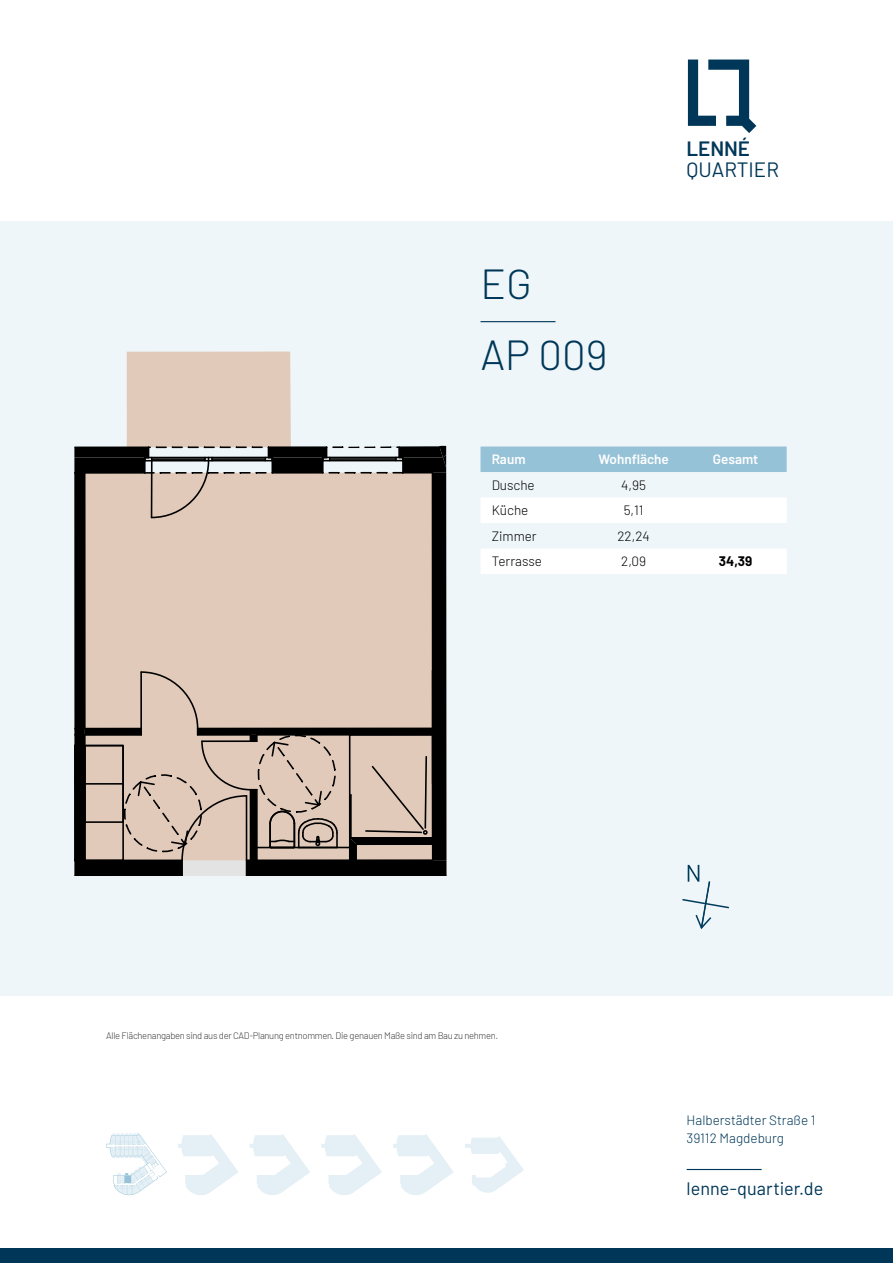
<style>
.page{position:relative;width:893px;height:1263px;background:#fff}
.page>*{position:absolute;margin:0;border:0;box-sizing:border-box;transform-origin:0 0}
.t1{font:300 42px "Barlow";color:#003758}
.t2{font:20.7px "Barlow";color:#003758}
.t3{font:600 20.7px "Barlow";letter-spacing:-.01em;color:#003758}
.t4{font:18px "Barlow";color:#003758}
.t5{font:300 13.5px "Barlow";color:#000}
.t6{font:300 13.5px/18px "Barlow";color:#003758}
.t7{font:600 13.5px "Barlow";color:#fff}
.t8{font:700 13.5px "Barlow";color:#000}
.t9{font:300 9.45px "Barlow";letter-spacing:-.03em;color:#3c3c3b}
</style>
<div class="page">
<svg style="left:688px;top:60px;width:68px;height:73px"></svg>
<div style="left:0;top:1248px;width:893px;height:15px;background:#003758"></div>
<hr style="left:687px;top:1169px;width:75px;height:1px;background:#003758">
<svg style="left:178px;top:1134px;width:60px;height:61px"></svg>
<svg style="left:250px;top:1134px;width:60px;height:61px"></svg>
<svg style="left:321px;top:1134px;width:61px;height:61px"></svg>
<svg style="left:393px;top:1134px;width:60px;height:61px"></svg>
<svg style="left:465px;top:1136px;width:59px;height:57px"></svg>
<div style="left:0;top:221px;width:893px;height:775px;background:#eff6f9"></div>
<svg style="left:106px;top:1132px;width:61px;height:63px"></svg>
<hr style="left:480px;top:321px;width:75px;height:1px;background:#003758">
<div style="left:480px;top:446px;width:307px;height:26px;background:#96c2d7"></div>
<svg style="left:481px;top:498px;width:306px;height:76px"></svg>
<div style="left:85px;top:473px;width:348px;height:387px;background:#e1cab9"></div>
<div style="left:74px;top:860px;width:108px;height:16px;background:#000"></div>
<div style="left:247px;top:860px;width:199px;height:16px;background:#000"></div>
<hr style="left:247px;top:859px;width:186px;height:2px;background:#000">
<div style="left:432px;top:473px;width:14px;height:387px;background:#000"></div>
<hr style="left:447px;top:473px;width:1px;height:387px;background:#000">
<div style="left:75px;top:473px;width:10px;height:387px;background:#000"></div>
<hr style="left:84px;top:735px;width:2px;height:125px;background:#000">
<hr style="left:84px;top:473px;width:2px;height:255px;background:#000">
<hr style="left:74px;top:473px;width:2px;height:255px;background:#000">
<hr style="left:74px;top:735px;width:2px;height:125px;background:#000">
<hr style="left:257px;top:847px;width:93px;height:1px;background:#000">
<div style="left:85px;top:728px;width:56px;height:7px;background:#000"></div>
<div style="left:198px;top:728px;width:235px;height:7px;background:#000"></div>
<hr style="left:85px;top:734px;width:56px;height:2px;background:#000">
<hr style="left:257px;top:734px;width:176px;height:2px;background:#000">
<hr style="left:198px;top:727px;width:235px;height:2px;background:#000">
<svg style="left:74px;top:785px;width:1px;height:74px"></svg>
<div style="left:84px;top:745px;width:40px;height:116px;border:2px solid #000"></div>
<div style="left:84px;top:745px;width:40px;height:40px;border:2px solid #000"></div>
<div style="left:84px;top:783px;width:40px;height:40px;border:2px solid #000"></div>
<svg style="left:348px;top:735px;width:86px;height:126px"></svg>
<svg style="left:117px;top:671px;width:225px;height:205px"></svg>
<svg style="left:74px;top:351px;width:373px;height:168px"></svg>
<svg style="left:682px;top:865px;width:47px;height:65px"></svg>
<h1 class="t1" style="left:480px;top:254px;width:53px">EG</h1>
<h1 class="t1" style="left:480px;top:324px;width:129px">AP 009</h1>
<h2 class="t3" style="left:687px;top:133px;width:65px">LENNÉ</h2>
<h2 class="t2" style="left:687px;top:155px;width:94px">QUARTIER</h2>
<h3 class="t7" style="left:492px;top:449px;width:35px">Raum</h3>
<h3 class="t7" style="left:598px;top:449px;width:72px">Wohnfläche</h3>
<h3 class="t7" style="left:713px;top:449px;width:47px">Gesamt</h3>
<h3 class="t5" style="left:492px;top:475px;width:45px">Dusche</h3>
<h3 class="t5" style="left:621px;top:475px;width:26px">4,95</h3>
<h3 class="t5" style="left:492px;top:501px;width:38px">Küche</h3>
<h3 class="t5" style="left:624px;top:501px;width:21px">5,11</h3>
<h3 class="t5" style="left:492px;top:526px;width:47px">Zimmer</h3>
<h3 class="t5" style="left:617px;top:526px;width:34px">22,24</h3>
<h3 class="t5" style="left:492px;top:552px;width:52px">Terrasse</h3>
<h3 class="t5" style="left:621px;top:552px;width:26px">2,09</h3>
<h3 class="t8" style="left:719px;top:551px;width:35px">34,39</h3>
<p class="t9" style="left:106px;top:1028px;width:393px">Alle Flächenangaben sind aus der CAD-Planung entnommen. Die genauen Maße sind am Bau zu nehmen.</p>
<h3 class="t6" style="left:687px;top:1110px;width:131px">Halberstädter Straße 1<br>39112 Magdeburg</h3>
<h3 class="t4" style="left:687px;top:1176px;width:138px">lenne-quartier.de</h3>
</div>
